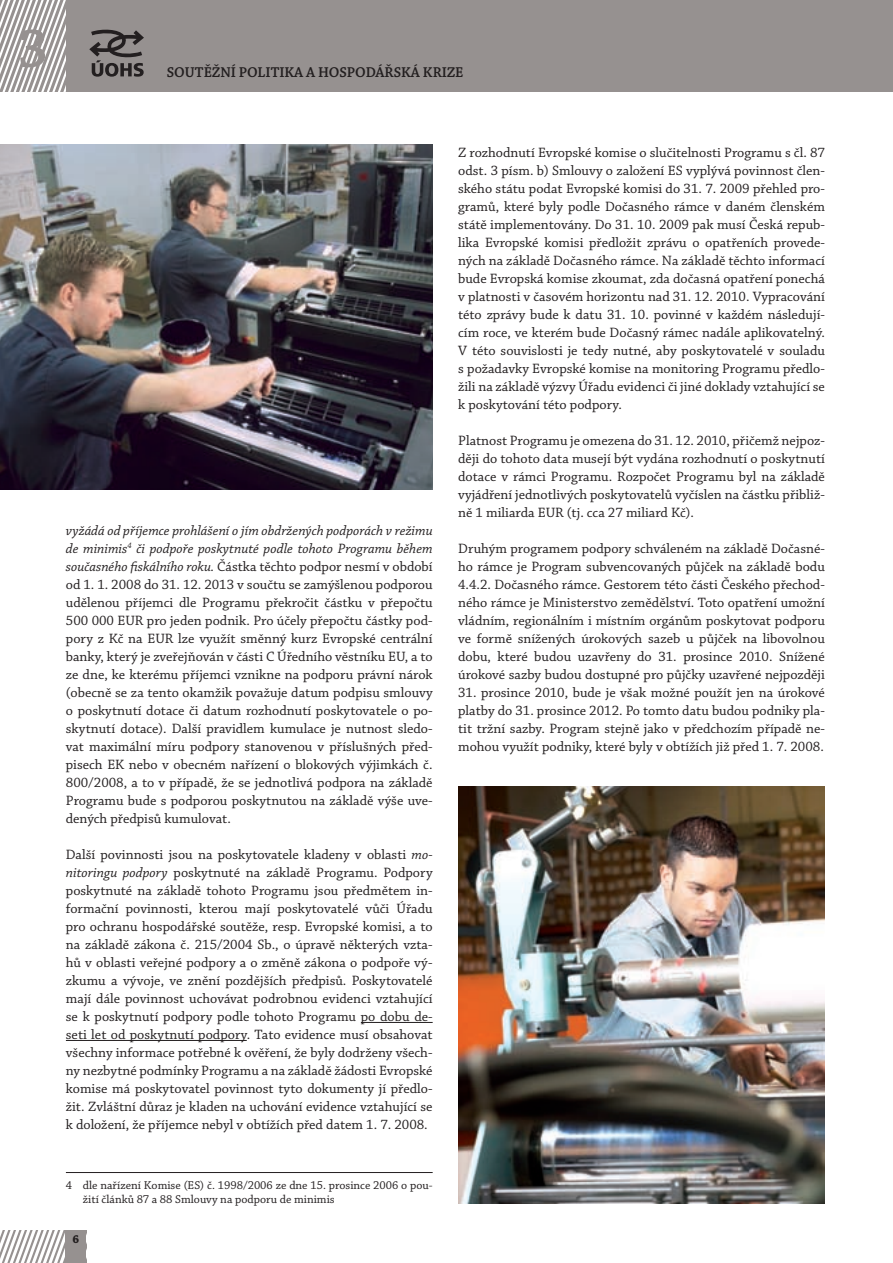
<style>
.page{position:relative;width:893px;height:1263px;background:#fff}
.page>*{position:absolute;margin:0;border:0;box-sizing:border-box;transform-origin:0 0}
.t1{font:600 57px "Chaparral Pro";color:#969190}
.t2{font:600 15px "Chaparral Pro";letter-spacing:-.01em;color:#231f20}
.t3{font:14.25px/18px "Chaparral Pro";color:#231f20;text-align:justify}
.t4{font:12px/14.4px "Chaparral Pro";color:#231f20}
.t5{font:700 12px "Chaparral Pro";color:#231f20}
.s1{font-style:italic}
</style>
<div class="page">
<svg style="left:0;top:1230px;width:66px;height:33px"></svg>
<div style="left:66px;top:1230px;width:20px;height:33px;background:#969190"></div>
<div style="left:0;top:0;width:893px;height:91px;background:#969190"></div>
<svg style="left:89px;top:29px;width:55px;height:48px"></svg>
<svg style="left:0;top:0;width:66px;height:91px"></svg>
<hr style="left:361px;top:1022px;width:72px;height:1px;background:#231f20">
<hr style="left:66px;top:1040px;width:181px;height:1px;background:#231f20">
<hr style="left:66px;top:1172px;width:367px;height:1px;background:#231f20">
<img style="left:0;top:145px;width:433px;height:344px">
<img style="left:458px;top:787px;width:367px;height:416px">
<h1 class="t1" style="left:18px;top:16px;width:32px">3</h1>
<p class="t2" style="left:167px;top:63px;width:298px">SOUTĚŽNÍ POLITIKA A HOSPODÁŘSKÁ KRIZE</p>
<p class="t3" style="left:66px;top:522px;width:368px"><span class="s1">vyžádá od příjemce prohlášení o jím obdržených podporách v režimu de minimis</span><sup>4</sup> <span class="s1">či podpoře poskytnuté podle tohoto Programu během současného fiskálního roku.</span> Částka těchto podpor nesmí v období od 1. 1. 2008 do 31. 12. 2013 v součtu se zamýšlenou podporou udělenou příjemci dle Programu překročit částku v přepočtu 500 000 EUR pro jeden podnik. Pro účely přepočtu částky pod&shy;pory z Kč na EUR lze využít směnný kurz Evropské centrální banky, který je zveřejňován v části C Úředního věstníku EU, a to ze dne, ke kterému příjemci vznikne na podporu právní nárok (obecně se za tento okamžik považuje datum podpisu smlouvy o poskytnutí dotace či datum rozhodnutí poskytovatele o po&shy;skytnutí dotace). Další pravidlem kumulace je nutnost sledo&shy;vat maximální míru podpory stanovenou v příslušných před&shy;pisech EK nebo v obecném nařízení o blokových výjimkách č.<br>800/2008, a to v případě, že se jednotlivá podpora na základě Programu bude s podporou poskytnutou na základě výše uve&shy;dených předpisů kumulovat.</p>
<p class="t3" style="left:66px;top:846px;width:368px">Další povinnosti jsou na poskytovatele kladeny v oblasti <span class="s1">mo&shy;nitoringu podpory</span> poskytnuté na základě Programu. Podpory poskytnuté na základě tohoto Programu jsou předmětem in&shy;formační povinnosti, kterou mají poskytovatelé vůči Úřadu pro ochranu hospodářské soutěže, resp. Evropské komisi, a to na základě zákona č. 215/2004 Sb., o úpravě některých vzta&shy;hů v oblasti veřejné podpory a o změně zákona o podpoře vý&shy;zkumu a vývoje, ve znění pozdějších předpisů. Poskytovatelé mají dále povinnost uchovávat podrobnou evidenci vztahující se k poskytnutí podpory podle tohoto Programu po dobu de&shy;seti let od poskytnutí podpory. Tato evidence musí obsahovat všechny informace potřebné k ověření, že byly dodrženy všech&shy;ny nezbytné podmínky Programu a na základě žádosti Evropské komise má poskytovatel povinnost tyto dokumenty jí předlo&shy;žit. Zvláštní důraz je kladen na uchování evidence vztahující se k doložení, že příjemce nebyl v obtížích před datem 1. 7. 2008.</p>
<p class="t4" style="left:83px;top:1178px;width:351px;text-indent:-17px">4 dle nařízení Komise (ES) č. 1998/2006 ze dne 15. prosince 2006 o pou&shy;žití článků 87 a 88 Smlouvy na podporu de minimis</p>
<p class="t5" style="left:73px;top:1232px;width:8px">6</p>
<p class="t3" style="left:458px;top:144px;width:368px">Z rozhodnutí Evropské komise o slučitelnosti Programu s čl. 87 odst. 3 písm. b) Smlouvy o založení ES vyplývá povinnost člen&shy;ského státu podat Evropské komisi do 31. 7. 2009 přehled pro&shy;gramů, které byly podle Dočasného rámce v daném členském státě implementovány. Do 31. 10. 2009 pak musí Česká repub&shy;lika Evropské komisi předložit zprávu o opatřeních provede&shy;ných na základě Dočasného rámce. Na základě těchto informací bude Evropská komise zkoumat, zda dočasná opatření ponechá v platnosti v časovém horizontu nad 31. 12. 2010. Vypracování této zprávy bude k datu 31. 10. povinné v každém následují&shy;cím roce, ve kterém bude Dočasný rámec nadále aplikovatelný.<br>V této souvislosti je tedy nutné, aby poskytovatelé v souladu s požadavky Evropské komise na monitoring Programu předlo&shy;žili na základě výzvy Úřadu evidenci či jiné doklady vztahující se k poskytování této podpory.</p>
<p class="t3" style="left:458px;top:432px;width:368px">Platnost Programu je omezena do 31. 12. 2010, přičemž nejpoz&shy;ději do tohoto data musejí být vydána rozhodnutí o poskytnutí dotace v rámci Programu. Rozpočet Programu byl na základě vyjádření jednotlivých poskytovatelů vyčíslen na částku přibliž&shy;ně 1 miliarda EUR (tj. cca 27 miliard Kč).</p>
<p class="t3" style="left:458px;top:540px;width:368px">Druhým programem podpory schváleném na základě Dočasné&shy;ho rámce je Program subvencovaných půjček na základě bodu 4.4.2. Dočasného rámce. Gestorem této části Českého přechod&shy;ného rámce je Ministerstvo zemědělství. Toto opatření umožní vládním, regionálním i místním orgánům poskytovat podporu ve formě snížených úrokových sazeb u půjček na libovolnou dobu, které budou uzavřeny do 31. prosince 2010. Snížené úrokové sazby budou dostupné pro půjčky uzavřené nejpozději</p>
<p class="t3" style="left:458px;top:684px;width:368px">31. prosince 2010, bude je však možné použít jen na úrokové platby do 31. prosince 2012. Po tomto datu budou podniky pla&shy;tit tržní sazby. Program stejně jako v předchozím případě ne&shy;mohou využít podniky, které byly v obtížích již před 1. 7. 2008.</p>
</div>
